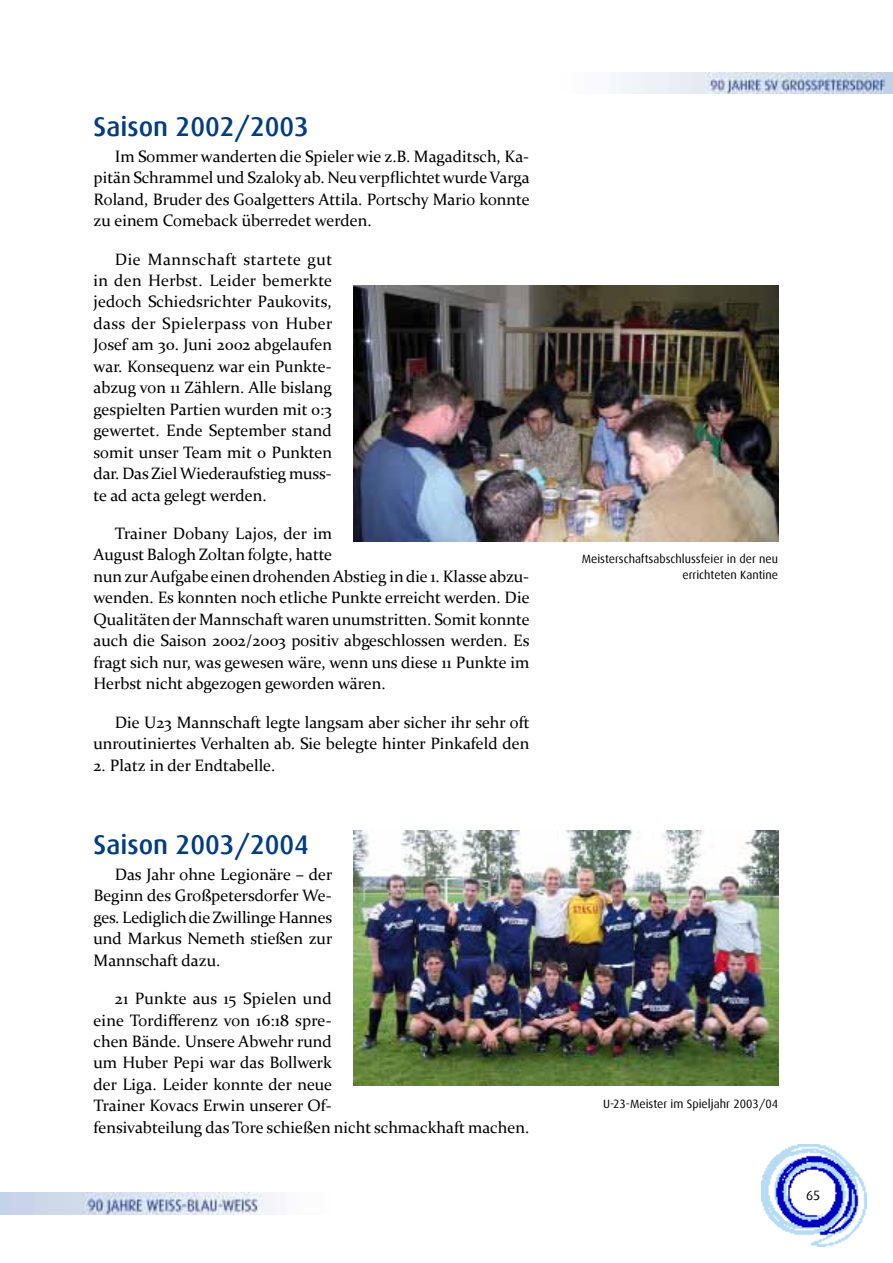
<style>
.page{position:relative;width:893px;height:1263px;background:#fff}
.page>*{position:absolute;margin:0;border:0;box-sizing:border-box;transform-origin:0 0}
.t1{font:500 27px "Dax";color:#003c7f}
.t2{font:16.5px/21.5px "Constantia";color:#000;text-align:justify}
.t3{font:13.5px "Dax";color:#000}
.t4{font:12px/15.6px "Dax";color:#000;text-align:right}
</style>
<div class="page">
<img style="left:761px;top:1145px;width:105px;height:102px">
<img style="left:0;top:1193px;width:275px;height:21px">
<img style="left:611px;top:72px;width:282px;height:22px">
<img style="left:353px;top:286px;width:425px;height:255px">
<img style="left:353px;top:830px;width:425px;height:255px">
<h1 class="t1" style="left:94px;top:112px;width:217px">Saison 2002/2003</h1>
<p class="t2" style="left:94px;top:145px;width:438px;text-indent:21px">Im Sommer wanderten die Spieler wie z.B. Magaditsch, Ka&shy;pitän Schrammel und Szaloky ab. Neu verpflichtet wurde Varga Roland, Bruder des Goalgetters Attila. Portschy Mario konnte zu einem Comeback überredet werden.</p>
<p class="t2" style="left:94px;top:247px;width:240px;text-indent:21px">Die Mannschaft startete gut in den Herbst. Leider bemerkte jedoch Schiedsrichter Paukovits, dass der Spielerpass von Huber Josef am 30. Juni 2002 abgelaufen war. Konsequenz war ein Punkte&shy;abzug von 11 Zählern. Alle bislang gespielten Partien wurden mit 0:3 gewertet. Ende September stand somit unser Team mit 0 Punkten dar. Das Ziel Wiederaufstieg muss&shy;te ad acta gelegt werden.</p>
<p class="t2" style="left:94px;top:522px;width:438px;text-align:left;text-indent:21px">Trainer Dobany Lajos, der im<br>August Balogh Zoltan folgte, hatte<br>nun zur Aufgabe einen drohenden Abstieg in die 1. Klasse abzu&shy;wenden. Es konnten noch etliche Punkte erreicht werden. Die Qualitäten der Mannschaft waren unumstritten. Somit konnte auch die Saison 2002/2003 positiv abgeschlossen werden. Es fragt sich nur, was gewesen wäre, wenn uns diese 11 Punkte im Herbst nicht abgezogen geworden wären.</p>
<p class="t2" style="left:94px;top:710px;width:438px;text-align:right">Die U23 Mannschaft legte langsam aber sicher ihr sehr oft unroutiniertes Verhalten ab. Sie belegte hinter Pinkafeld den</p>
<p class="t2" style="left:94px;top:753px;width:183px">2. Platz in der Endtabelle.</p>
<h1 class="t1" style="left:94px;top:830px;width:217px">Saison 2003/2004</h1>
<p class="t2" style="left:94px;top:863px;width:240px;text-indent:21px">Das Jahr ohne Legionäre – der Beginn des Großpetersdorfer We&shy;ges. Lediglich die Zwillinge Hannes und Markus Nemeth stießen zur Mannschaft dazu.</p>
<p class="t2" style="left:94px;top:987px;width:437px;text-align:left;text-indent:21px">21 Punkte aus 15 Spielen und<br>eine Tordifferenz von 16:18 spre-<br>chen Bände. Unsere Abwehr rund<br>um Huber Pepi war das Bollwerk<br>der Liga. Leider konnte der neue<br>Trainer Kovacs Erwin unserer Of-<br>fensivabteilung das Tore schießen nicht schmackhaft machen.</p>
<p class="t4" style="left:582px;top:551px;width:198px">Meisterschaftsabschlussfeier in der neu errichteten Kantine</p>
<p class="t4" style="left:603px;top:1097px;width:176px">U-23-Meister im Spieljahr 2003/04</p>
<p class="t3" style="left:806px;top:1187px;width:16px">65</p>
</div>
